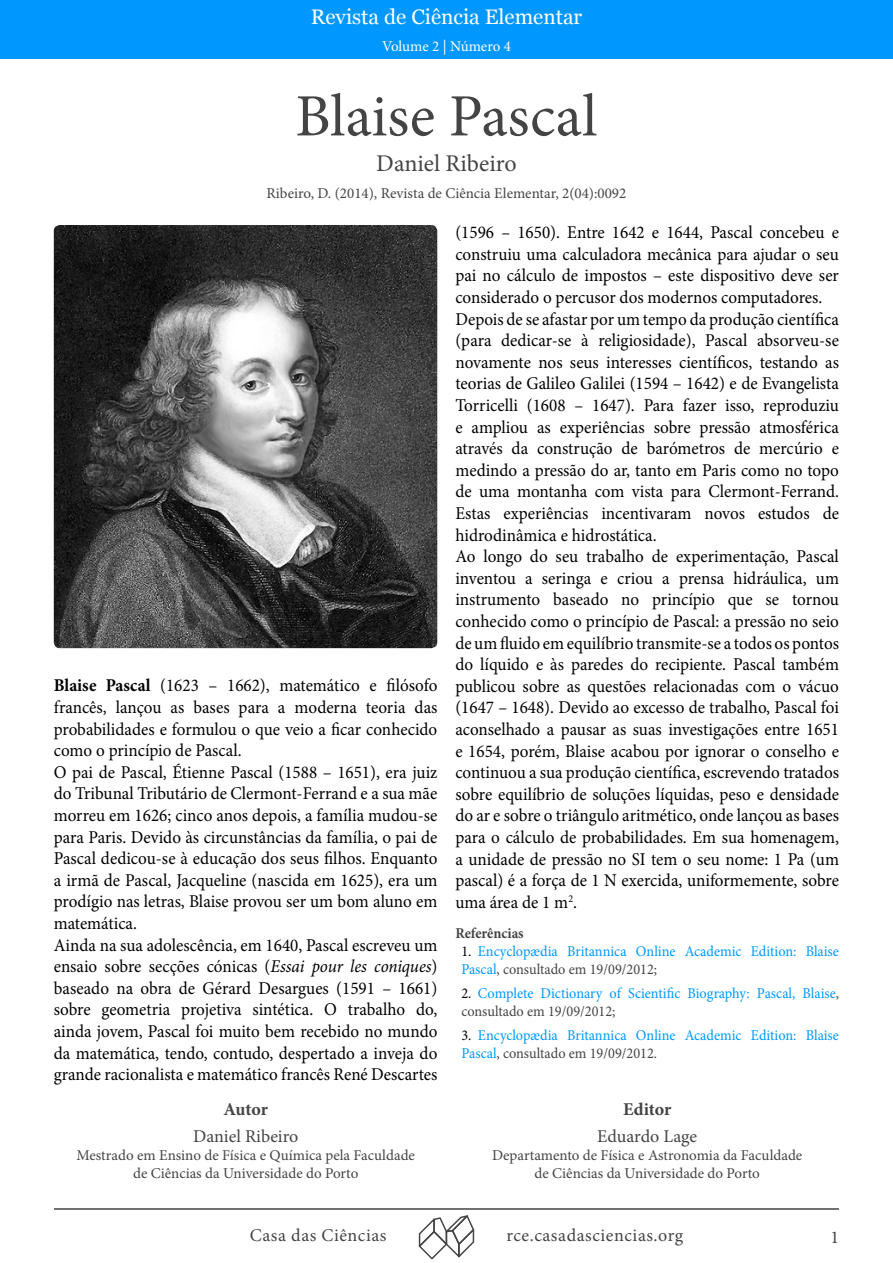
<style>
.page{position:relative;width:893px;height:1263px;background:#fff}
.page>*{position:absolute;margin:0;border:0;box-sizing:border-box;transform-origin:0 0}
.t1{font:60px "Minion Pro";color:#454444}
.t2{font:24px "Minion Pro";color:#454444}
.t3{font:21px "Georgia";color:#fff}
.t4{font:18px/21.6px "Minion Pro";color:#000;scale:.95 1}
.t5{font:18px "Minion Pro";letter-spacing:.025em;color:#454444}
.t6{font:18px "Minion Pro";color:#454444}
.t7{font:700 18px "Minion Pro";letter-spacing:-.01em;color:#454444}
.t8{font:18px "Minion Pro";letter-spacing:-.005em;color:#454444}
.t9{font:15px/18px "Minion Pro";color:#0098ff;scale:.95 1}
.t10{font:15px/18px "Minion Pro";color:#454444;text-align:center}
.t11{font:15px "Minion Pro";letter-spacing:-.005em;color:#fff}
.t12{font:700 15px "Minion Pro";letter-spacing:-.005em;color:#454444;scale:.95 1}
.s1{font-weight:700}
.s2{font-style:italic}
.s3{color:#000}
.s4{color:#454444}
</style>
<div class="page">
<div style="left:0;top:0;width:892px;height:58px;background:#0098ff"></div>
<img style="left:419px;top:1245px;width:27px;height:14px">
<img style="left:433px;top:1217px;width:13px;height:28px">
<img style="left:419px;top:1219px;width:16px;height:28px">
<img style="left:446px;top:1232px;width:12px;height:25px">
<img style="left:446px;top:1225px;width:6px;height:7px">
<img style="left:452px;top:1215px;width:22px;height:30px">
<img style="left:458px;top:1229px;width:16px;height:28px">
<hr style="left:54px;top:1208px;width:785px;height:2px;background:#454444">
<img style="left:54px;top:225px;width:383px;height:423px">
<p class="t3" style="left:311px;top:1px;width:273px">Revista de Ciência Elementar</p>
<p class="t11" style="left:382px;top:36px;width:130px">Volume 2 | Número 4</p>
<h1 class="t1" style="left:295px;top:76px;width:304px">Blaise Pascal</h1>
<h2 class="t2" style="left:376px;top:148px;width:142px">Daniel Ribeiro</h2>
<p class="t10" style="left:267px;top:184px;width:361px">Ribeiro, D. (2014), Revista de Ciência Elementar, 2(04):0092</p>
<p class="t4" style="left:54px;top:675px;width:405px"><span class="s1">Blaise Pascal</span> (1623 – 1662), matemático e filósofo francês, lançou as bases para a moderna teoria das probabilidades e formulou o que veio a ficar conhecido como o princípio de Pascal.<br>O pai de Pascal, Étienne Pascal (1588 – 1651), era juiz do Tribunal Tributário de Clermont-Ferrand e a sua mãe morreu em 1626; cinco anos depois, a família mudou-se para Paris. Devido às circunstâncias da família, o pai de Pascal dedicou-se à educação dos seus filhos. Enquanto a irmã de Pascal, Jacqueline (nascida em 1625), era um prodígio nas letras, Blaise provou ser um bom aluno em matemática.<br>Ainda na sua adolescência, em 1640, Pascal escreveu um ensaio sobre secções cónicas (<span class="s2">Essai pour les coniques</span>) baseado na obra de Gérard Desargues (1591 – 1661) sobre geometria projetiva sintética. O trabalho do, ainda jovem, Pascal foi muito bem recebido no mundo da matemática, tendo, contudo, despertado a inveja do grande racionalista e matemático francês René Descartes</p>
<p class="t7" style="left:223px;top:1096px;width:46px">Autor</p>
<p class="t6" style="left:193px;top:1124px;width:107px">Daniel Ribeiro</p>
<p class="t10" style="left:77px;top:1146px;width:340px">Mestrado em Ensino de Física e Química pela Faculdade de Ciências da Universidade do Porto</p>
<p class="t4" style="left:455px;top:222px;width:405px">(1596 – 1650). Entre 1642 e 1644, Pascal concebeu e construiu uma calculadora mecânica para ajudar o seu pai no cálculo de impostos – este dispositivo deve ser considerado o percusor dos modernos computadores.<br>Depois de se afastar por um tempo da produção científica (para dedicar-se à religiosidade), Pascal absorveu-se novamente nos seus interesses científicos, testando as teorias de Galileo Galilei (1594 – 1642) e de Evangelista Torricelli (1608 – 1647). Para fazer isso, reproduziu e ampliou as experiências sobre pressão atmosférica através da construção de barómetros de mercúrio e medindo a pressão do ar, tanto em Paris como no topo de uma montanha com vista para Clermont-Ferrand.<br>Estas experiências incentivaram novos estudos de hidrodinâmica e hidrostática.<br>Ao longo do seu trabalho de experimentação, Pascal inventou a seringa e criou a prensa hidráulica, um instrumento baseado no princípio que se tornou conhecido como o princípio de Pascal: a pressão no seio de um fluido em equilíbrio transmite-se a todos os pontos do líquido e às paredes do recipiente. Pascal também publicou sobre as questões relacionadas com o vácuo (1647 – 1648). Devido ao excesso de trabalho, Pascal foi aconselhado a pausar as suas investigações entre 1651 e 1654, porém, Blaise acabou por ignorar o conselho e continuou a sua produção científica, escrevendo tratados sobre equilíbrio de soluções líquidas, peso e densidade do ar e sobre o triângulo aritmético, onde lançou as bases para o cálculo de probabilidades. Em sua homenagem, a unidade de pressão no SI tem o seu nome: 1 Pa (um pascal) é a força de 1 N exercida, uniformemente, sobre uma área de 1 m<sup>2</sup>.</p>
<p class="t12" style="left:455px;top:923px;width:73px">Referências</p>
<p class="t9" style="left:461px;top:943px;width:399px"><span class="s3">1.</span> Encyclopædia Britannica Online Academic Edition: Blaise<br>Pascal<span class="s4">, consultado em 19/09/2012;</span></p>
<p class="t9" style="left:461px;top:985px;width:399px"><span class="s3">2.</span> Complete Dictionary of Scientific Biography: Pascal, Blaise<span class="s4">, consultado em 19/09/2012;</span></p>
<p class="t9" style="left:461px;top:1027px;width:399px"><span class="s3">3.</span> Encyclopædia Britannica Online Academic Edition: Blaise<br>Pascal<span class="s4">, consultado em 19/09/2012.</span></p>
<p class="t7" style="left:623px;top:1096px;width:50px">Editor</p>
<p class="t8" style="left:597px;top:1124px;width:101px">Eduardo Lage</p>
<p class="t10" style="left:492px;top:1146px;width:312px">Departamento de Física e Astronomia da Faculdade de Ciências da Universidade do Porto</p>
<p class="t5" style="left:250px;top:1223px;width:138px">Casa das Ciências</p>
<p class="t5" style="left:506px;top:1223px;width:178px">rce.casadasciencias.org</p>
<p class="t5" style="left:830px;top:1225px;width:10px">1</p>
</div>
